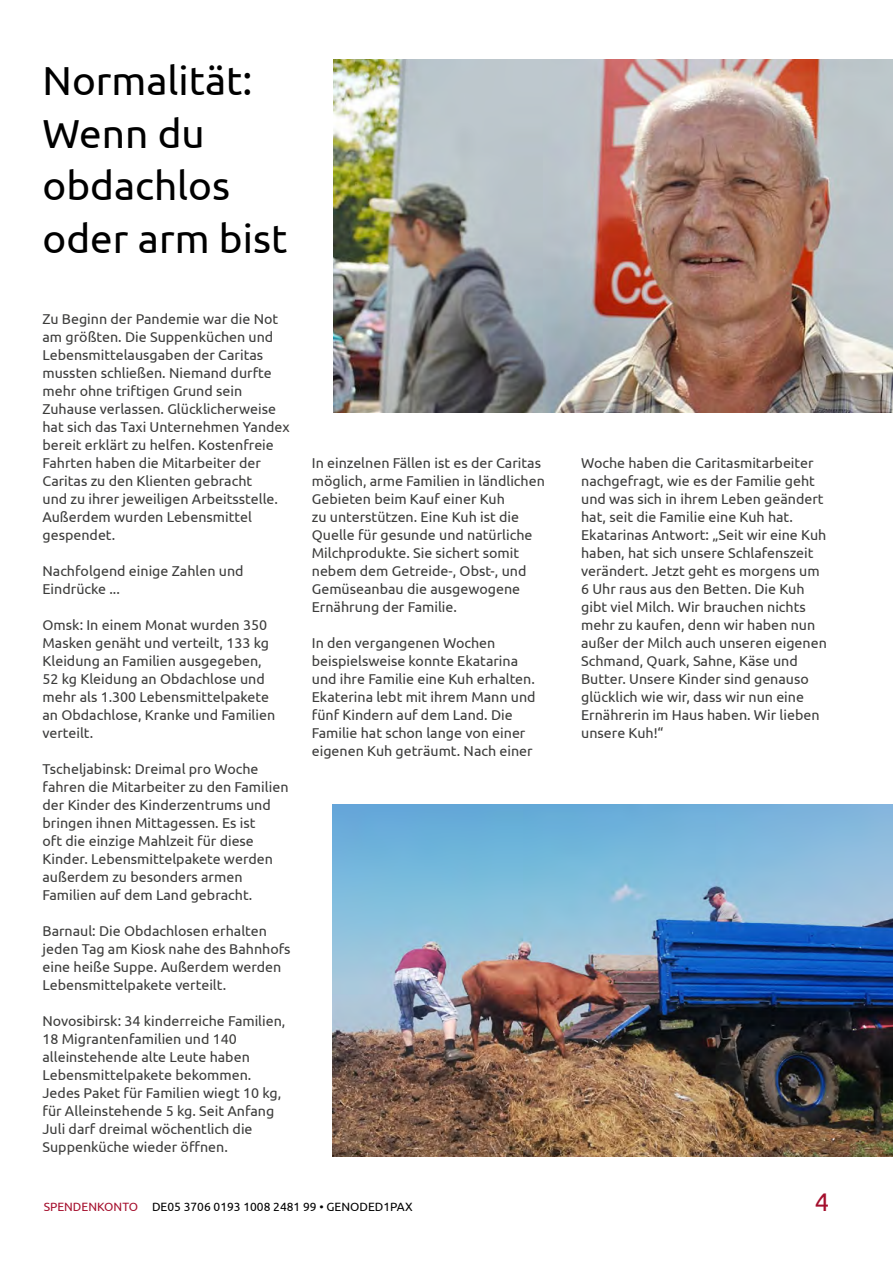
<style>
.page{position:relative;width:893px;height:1263px;background:#fff}
.page>*{position:absolute;margin:0;border:0;box-sizing:border-box;transform-origin:0 0}
._02_Article_Title{font:40.5px/52.5px "Ubuntu";color:#000}
.t1{font:25.5px "Ubuntu";color:#a50f2d}
._05_body_text{font:14.25px/18px "Ubuntu";color:#3c3c3b}
.t2{font:12px "Ubuntu";color:#000}
.s1{color:#a50f2d}
</style>
<div class="page">
<img style="left:333px;top:60px;width:560px;height:352px">
<img style="left:333px;top:804px;width:560px;height:353px">
<p class="_02_Article_Title" style="left:43px;top:53px;width:246px">Normalität:<br>Wenn du obdachlos oder arm bist</p>
<p class="_05_body_text" style="left:43px;top:309px;width:249px">Zu Beginn der Pandemie war die Not am größten. Die Suppenküchen und Lebensmittelausgaben der Caritas mussten schließen. Niemand durfte mehr ohne triftigen Grund sein Zuhause verlassen. Glücklicherweise hat sich das Taxi Unternehmen Yandex bereit erklärt zu helfen. Kostenfreie Fahrten haben die Mitarbeiter der Caritas zu den Klienten gebracht<br>und zu ihrer jeweiligen Arbeitsstelle.<br>Außerdem wurden Lebensmittel gespendet.</p>
<p class="_05_body_text" style="left:43px;top:561px;width:203px">Nachfolgend einige Zahlen und<br>Eindrücke ...</p>
<p class="_05_body_text" style="left:43px;top:615px;width:234px">Omsk: In einem Monat wurden 350<br>Masken genäht und verteilt, 133 kg<br>Kleidung an Familien ausgegeben,<br>52 kg Kleidung an Obdachlose und mehr als 1.300 Lebensmittelpakete an Obdachlose, Kranke und Familien verteilt.</p>
<p class="_05_body_text" style="left:43px;top:759px;width:247px">Tscheljabinsk: Dreimal pro Woche fahren die Mitarbeiter zu den Familien der Kinder des Kinderzentrums und bringen ihnen Mittagessen. Es ist<br>oft die einzige Mahlzeit für diese Kinder. Lebensmittelpakete werden außerdem zu besonders armen Familien auf dem Land gebracht.</p>
<p class="_05_body_text" style="left:43px;top:921px;width:250px">Barnaul: Die Obdachlosen erhalten jeden Tag am Kiosk nahe des Bahnhofs eine heiße Suppe. Außerdem werden Lebensmittelpakete verteilt.</p>
<p class="_05_body_text" style="left:43px;top:1011px;width:244px">Novosibirsk: 34 kinderreiche Familien, 18 Migrantenfamilien und 140 alleinstehende alte Leute haben Lebensmittelpakete bekommen.<br>Jedes Paket für Familien wiegt 10 kg, für Alleinstehende 5 kg. Seit Anfang Juli darf dreimal wöchentlich die Suppenküche wieder öffnen.</p>
<p class="_05_body_text" style="left:312px;top:453px;width:234px">In einzelnen Fällen ist es der Caritas möglich, arme Familien in ländlichen<br>Gebieten beim Kauf einer Kuh<br>zu unterstützen. Eine Kuh ist die<br>Quelle für gesunde und natürliche<br>Milchprodukte. Sie sichert somit nebem dem Getreide-, Obst-, und<br>Gemüseanbau die ausgewogene<br>Ernährung der Familie.</p>
<p class="_05_body_text" style="left:312px;top:633px;width:225px">In den vergangenen Wochen beispielsweise konnte Ekatarina und ihre Familie eine Kuh erhalten.<br>Ekaterina lebt mit ihrem Mann und fünf Kindern auf dem Land. Die<br>Familie hat schon lange von einer eigenen Kuh geträumt. Nach einer</p>
<p class="_05_body_text" style="left:581px;top:453px;width:247px">Woche haben die Caritasmitarbeiter nachgefragt, wie es der Familie geht und was sich in ihrem Leben geändert hat, seit die Familie eine Kuh hat.<br>Ekatarinas Antwort: „Seit wir eine Kuh haben, hat sich unsere Schlafenszeit verändert. Jetzt geht es morgens um 6 Uhr raus aus den Betten. Die Kuh gibt viel Milch. Wir brauchen nichts mehr zu kaufen, denn wir haben nun außer der Milch auch unseren eigenen Schmand, Quark, Sahne, Käse und Butter. Unsere Kinder sind genauso glücklich wie wir, dass wir nun eine Ernährerin im Haus haben. Wir lieben unsere Kuh!“</p>
<p class="t2" style="left:44px;top:1200px;width:370px"><span class="s1">SPENDENKONTO</span> DE05 3706 0193 1008 2481 99 • GENODED1PAX</p>
<h2 class="t1" style="left:815px;top:1187px;width:16px">4</h2>
</div>
